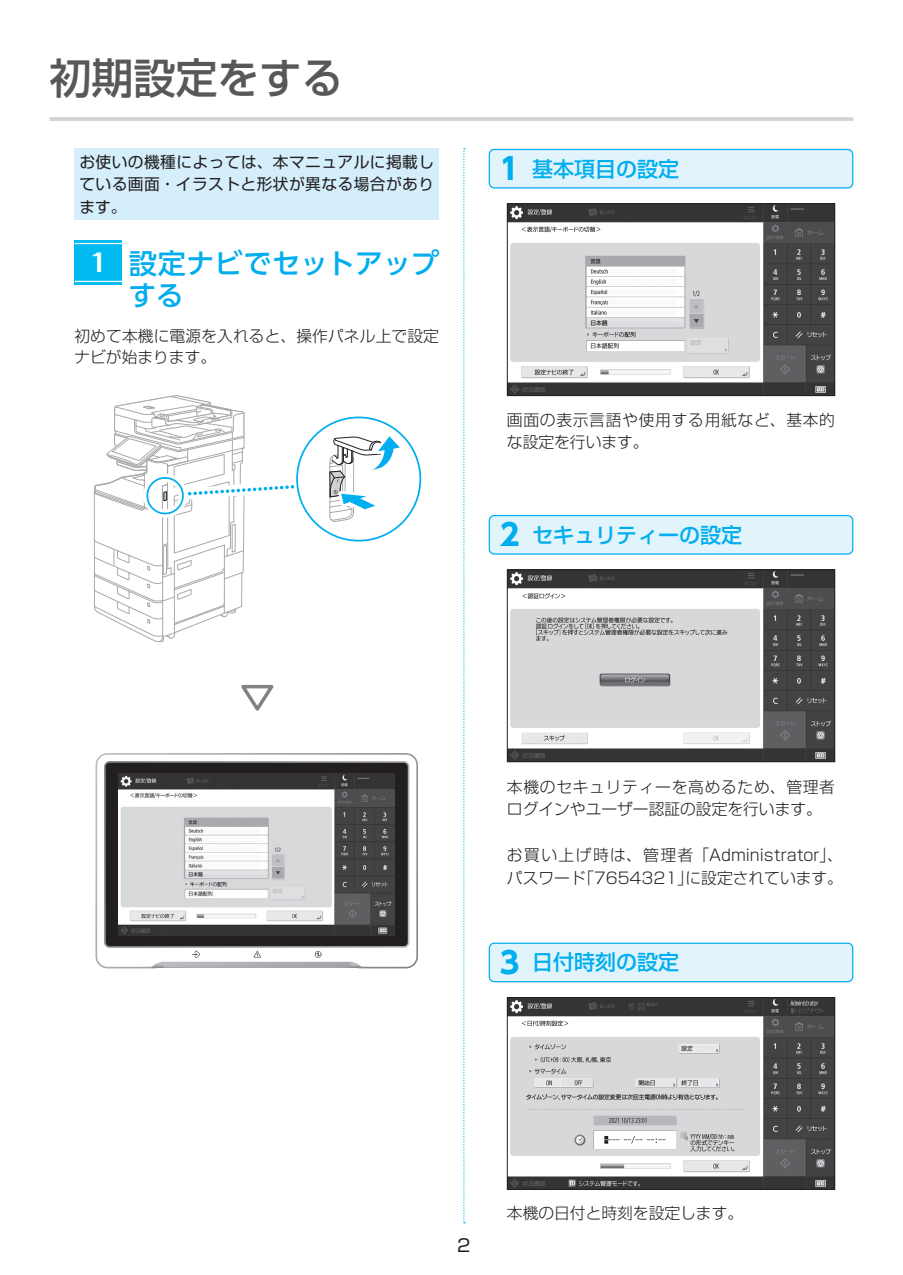
<style>
.page{position:relative;width:903px;height:1275px;background:#fff}
.page>*{position:absolute;margin:0;border:0;box-sizing:border-box;transform-origin:0 0}
.t1{font:500 42px "Shin Go Pro";color:#57585a}
.t2{font:500 28px/31.5px "UD Shin Go Pro";color:#00aeef}
.t3{font:700 24.5px "Folk Pro";color:#fff}
.t4{font:500 21px "Shin Go Pro";color:#00aeef}
.t5{font:17.5px "Shin Go Pro";color:#231f20}
.t6{font:300 15.75px/22.8px "Shin Go Pro";color:#231f20}
.t7{font:15.75px/22.8px "Shin Go Pro";letter-spacing:.025em;color:#231f20;text-align:justify}
.t8{font:300 15.75px/22.8px "Shin Go Pro";letter-spacing:.045em;color:#231f20}
.s1{font-family:"UD Shin Go Pro";font-weight:700;font-size:29.75px}
</style>
<div class="page">
<svg style="left:463px;top:148px;width:2px;height:1075px"></svg>
<hr style="left:50px;top:117px;width:803px;height:4px;background:#d1d2d4">
<div style="left:74px;top:149px;width:365px;height:71px;background:#d4effb"></div>
<svg style="left:93px;top:395px;width:210px;height:316px"></svg>
<svg style="left:317px;top:428px;width:91px;height:95px"></svg>
<div style="left:296px;top:417px;width:125px;height:124px;border:2px solid #00aeef;border-radius:50%"></div>
<svg style="left:95px;top:753px;width:323px;height:215px;background:#b6b7ba"></svg>
<svg style="left:97px;top:755px;width:319px;height:212px"></svg>
<svg style="left:104px;top:761px;width:305px;height:187px;background:#97989b"></svg>
<svg style="left:106px;top:763px;width:302px;height:183px;background:#242122"></svg>
<svg style="left:151px;top:950px;width:212px;height:18px"></svg>
<img style="left:118px;top:774px;width:276px;height:161px">
<div style="left:75px;top:240px;width:47px;height:44px;background:#00baf1"></div>
<hr style="left:75px;top:243px;width:47px;height:1px;background:#fff">
<hr style="left:75px;top:281px;width:47px;height:1px;background:#fff">
<img style="left:509px;top:205px;width:324px;height:189px">
<div style="left:507px;top:203px;width:328px;height:193px;border:1px solid #231f20"></div>
<img style="left:509px;top:571px;width:324px;height:189px">
<div style="left:507px;top:569px;width:328px;height:193px;border:1px solid #231f20"></div>
<img style="left:509px;top:999px;width:324px;height:189px">
<div style="left:507px;top:997px;width:328px;height:193px;border:1px solid #231f20"></div>
<div style="left:489px;top:149px;width:364px;height:39px;background:#e1f4fc;border-radius:5px"></div>
<div style="left:489px;top:149px;width:364px;height:40px;border:1px solid #00aeef;border-radius:5px"></div>
<div style="left:489px;top:516px;width:364px;height:38px;background:#e1f4fc;border-radius:5px"></div>
<div style="left:489px;top:515px;width:364px;height:40px;border:1px solid #00aeef;border-radius:5px"></div>
<div style="left:489px;top:943px;width:364px;height:39px;background:#e1f4fc;border-radius:5px"></div>
<div style="left:489px;top:943px;width:364px;height:39px;border:1px solid #00aeef;border-radius:5px"></div>
<h1 class="t1" style="left:50px;top:44px;width:295px">初期設定をする</h1>
<p class="t7" style="left:79px;top:148px;width:356px">お使いの機種によっては、本マニュアルに掲載している画面・イラストと形状が異なる場合があります。</p>
<h2 class="t2" style="left:129px;top:247px;width:312px">設定ナビでセットアップする</h2>
<p class="t6" style="left:74px;top:324px;width:366px;line-height:21px">初めて本機に電源を入れると、操作パネル上で設定ナビが始まります。</p>
<h3 class="t3" style="left:90px;top:242px;width:18px">1</h3>
<h3 class="t4" style="left:500px;top:151px;width:181px"><span class="s1">1</span> 基本項目の設定</h3>
<p class="t8" style="left:507px;top:406px;width:330px">画面の表示言語や使用する用紙など、基本的な設定を行います。</p>
<h3 class="t4" style="left:500px;top:518px;width:244px"><span class="s1">2</span> セキュリティーの設定</h3>
<p class="t6" style="left:507px;top:773px;width:330px">本機のセキュリティーを高めるため、管理者ログインやユーザー認証の設定を行います。</p>
<p class="t6" style="left:507px;top:842px;width:338px">お買い上げ時は、管理者「Administrator」、パスワード「7654321」に設定されています。</p>
<h3 class="t4" style="left:500px;top:945px;width:181px"><span class="s1">3</span> 日付時刻の設定</h3>
<p class="t5" style="left:457px;top:1231px;width:15px">2</p>
<p class="t6" style="left:507px;top:1200px;width:238px">本機の日付と時刻を設定します。</p>
</div>
